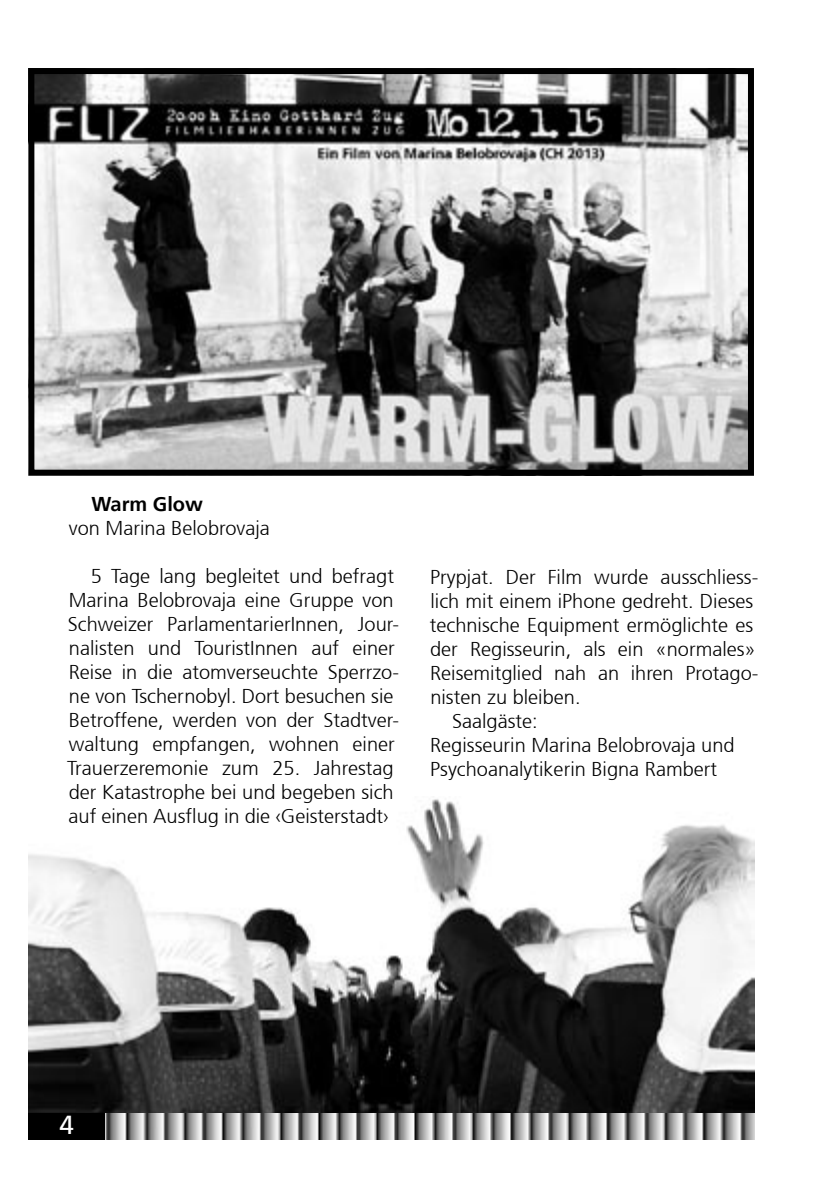
<style>
.page{position:relative;width:840px;height:1191px;background:#fff}
.page>*{position:absolute;margin:0;border:0;box-sizing:border-box;transform-origin:0 0}
.t1{font:26px "Frutiger";color:#fff}
.t2{font:300 20px/24px "Frutiger";color:#000}
.t3{font:700 20px "Frutiger";color:#000}
</style>
<div class="page">
<img style="left:105px;top:1112px;width:649px;height:28px">
<div style="left:28px;top:1112px;width:77px;height:28px;background:#000"></div>
<img style="left:35px;top:75px;width:711px;height:394px">
<div style="left:28px;top:68px;width:725px;height:408px;border:6px solid #000"></div>
<img style="left:28px;top:799px;width:725px;height:313px">
<p class="t3" style="left:91px;top:492px;width:113px">Warm Glow</p>
<p class="t2" style="left:69px;top:516px;width:202px">von Marina Belobrovaja</p>
<p class="t2" style="left:67px;top:564px;width:333px;text-indent:24px">5 Tage lang begleitet und befragt Marina Belobrovaja eine Gruppe von Schweizer ParlamentarierInnen, Jour&shy;nalisten und TouristInnen auf einer Reise in die atomverseuchte Sperrzo&shy;ne von Tschernobyl. Dort besuchen sie Betroffene, werden von der Stadtver&shy;waltung empfangen, wohnen einer Trauerzeremonie zum 25. Jahrestag der Katastrophe bei und begeben sich auf einen Ausflug in die ‹Geisterstadt›</p>
<p class="t2" style="left:430px;top:565px;width:329px">Prypjat. Der Film wurde ausschliess-</p>
<p class="t2" style="left:430px;top:589px;width:324px">lich mit einem iPhone gedreht. Dieses</p>
<p class="t2" style="left:429px;top:613px;width:325px">technische Equipment ermöglichte es</p>
<p class="t2" style="left:430px;top:637px;width:327px">der Regisseurin, als ein «normales»</p>
<p class="t2" style="left:430px;top:661px;width:329px">Reisemitglied nah an ihren Protago-</p>
<p class="t2" style="left:430px;top:685px;width:152px">nisten zu bleiben.</p>
<p class="t2" style="left:452px;top:709px;width:87px">Saalgäste:</p>
<p class="t2" style="left:430px;top:733px;width:306px">Regisseurin Marina Belobrovaja und</p>
<p class="t2" style="left:430px;top:757px;width:288px">Psychoanalytikerin Bigna Rambert</p>
<h1 class="t1" style="left:60px;top:1109px;width:16px">4</h1>
</div>
